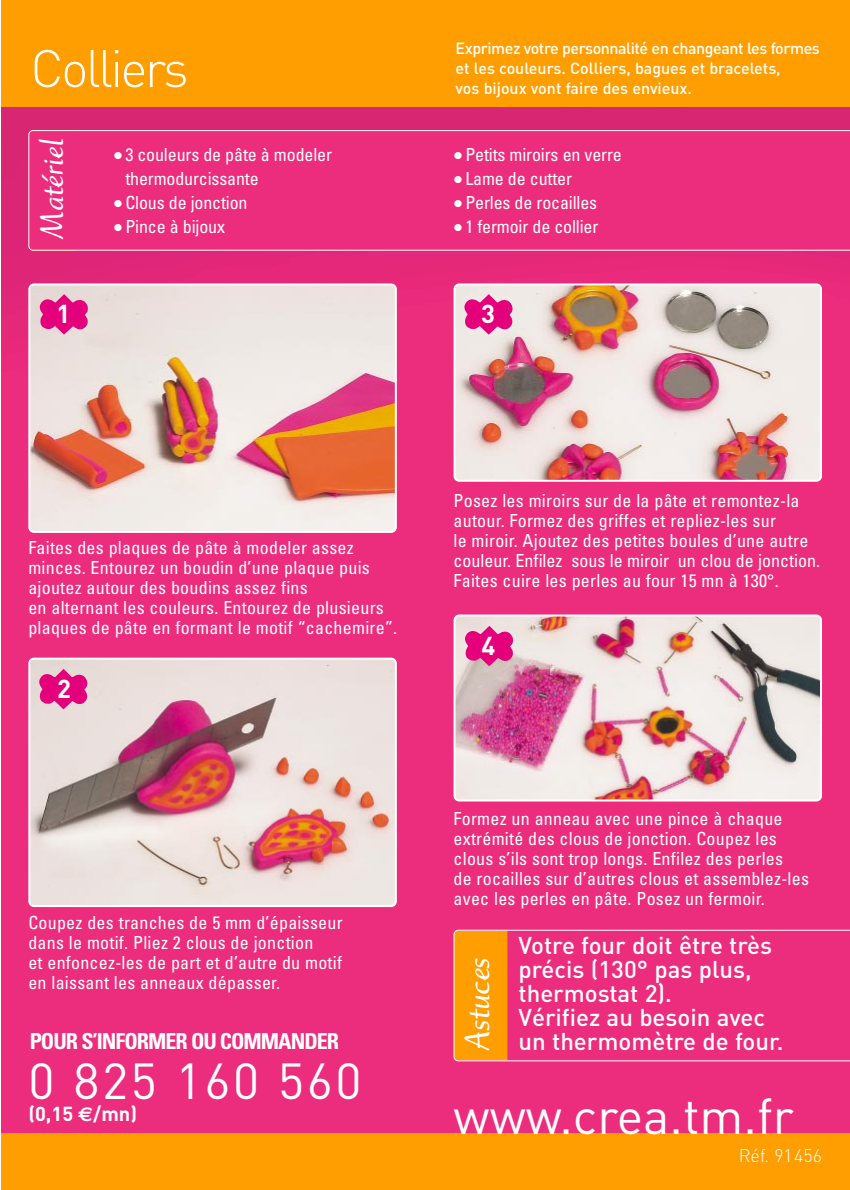
<style>
.page{position:relative;width:850px;height:1190px;background:#fff}
.page>*{position:absolute;margin:0;border:0;box-sizing:border-box;transform-origin:0 0}
.t1{font:300 52px "DIN";letter-spacing:-.05em;color:#fff}
.t2{font:50px "DIN";color:#fff}
.t3{font:50px "DIN";letter-spacing:.05em;color:#fff}
.t4{font:700 36px "Ruzicka Freehand LH";letter-spacing:-.005em;color:#fff}
.t5{font:700 34px "Ruzicka Freehand LH";letter-spacing:-.005em;color:#fff}
.t6{font:700 25.6px "DIN";color:#fff}
.t7{font:500 24px/24px "DIN";color:#fff}
.t8{font:700 condensed 22px "Univers";letter-spacing:-.045em;color:#fff}
.t9{font:700 20px "DIN";color:#fff}
.t10{font:condensed 18px/20px "Univers";letter-spacing:.015em;color:#fff}
.t11{font:condensed 18px/24px "Univers";letter-spacing:-.01em;color:#fff}
.t12{font:300 18px "DIN";color:#fff}
.t13{font:500 16px/20px "DIN";letter-spacing:-.01em;color:#fff}
.s1{font-family:"Euro Sans"}
</style>
<div class="page">
<div style="left:1px;top:0;width:849px;height:1190px;background:#ff9e00"></div>
<img style="left:1px;top:108px;width:849px;height:1025px">
<img style="left:28px;top:658px;width:369px;height:249px">
<img style="left:28px;top:283px;width:369px;height:250px">
<img style="left:454px;top:283px;width:368px;height:199px">
<img style="left:454px;top:615px;width:368px;height:187px">
<div style="left:28px;top:130px;width:822px;height:121px;background:#ec2c7d"></div>
<svg style="left:40px;top:294px;width:48px;height:41px;background:#e34697"></svg>
<svg style="left:39px;top:669px;width:49px;height:40px;background:#e44597"></svg>
<svg style="left:464px;top:294px;width:49px;height:41px;background:#e64e9d"></svg>
<svg style="left:465px;top:626px;width:48px;height:40px;background:#e14094"></svg>
<svg style="left:454px;top:930px;width:396px;height:131px;background:#ef406f"></svg>
<h1 class="t1" style="left:30px;top:50px;width:160px">Colliers</h1>
<h3 class="t5" style="left:39px;top:239px;width:102px;rotate:-90deg">Matériel</h3>
<h3 class="t6" style="left:56px;top:305px;width:15px">1</h3>
<p class="t11" style="left:125px;top:144px;width:208px;text-indent:-11px">● 3 couleurs de pâte à modeler thermodurcissante</p>
<p class="t11" style="left:114px;top:192px;width:135px">● Clous de jonction</p>
<p class="t11" style="left:114px;top:216px;width:112px">● Pince à bijoux</p>
<p class="t13" style="left:456px;top:40px;width:366px">Exprimez votre personnalité en changeant les formes et les couleurs. Colliers, bagues et bracelets,<br>vos bijoux vont faire des envieux.</p>
<p class="t11" style="left:454px;top:144px;width:169px">● Petits miroirs en verre</p>
<p class="t11" style="left:454px;top:168px;width:119px">● Lame de cutter</p>
<p class="t11" style="left:454px;top:192px;width:145px">● Perles de rocailles</p>
<p class="t11" style="left:454px;top:216px;width:146px">● 1 fermoir de collier</p>
<h3 class="t6" style="left:481px;top:305px;width:15px">3</h3>
<p class="t10" style="left:28px;top:540px;width:370px">Faites des plaques de pâte à modeler assez minces. Entourez un boudin d’une plaque puis ajoutez autour des boudins assez fins<br>en alternant les couleurs. Entourez de plusieurs plaques de pâte en formant le motif “cachemire”.</p>
<h3 class="t6" style="left:57px;top:679px;width:15px">2</h3>
<p class="t10" style="left:28px;top:914px;width:316px">Coupez des tranches de 5 mm d’épaisseur dans le motif. Pliez 2 clous de jonction<br>et enfoncez-les de part et d’autre du motif en laissant les anneaux dépasser.</p>
<p class="t8" style="left:30px;top:1033px;width:311px">POUR S’INFORMER OU COMMANDER</p>
<p class="t10" style="left:454px;top:492px;width:368px">Posez les miroirs sur de la pâte et remontez-la autour. Formez des griffes et repliez-les sur<br>le miroir. Ajoutez des petites boules d’une autre couleur. Enfilez sous le miroir un clou de jonction.<br>Faites cuire les perles au four 15 mn à 130°.</p>
<h3 class="t6" style="left:482px;top:637px;width:15px">4</h3>
<p class="t10" style="left:454px;top:811px;width:357px">Formez un anneau avec une pince à chaque extrémité des clous de jonction. Coupez les clous s’ils sont trop longs. Enfilez des perles<br>de rocailles sur d’autres clous et assemblez-les avec les perles en pâte. Posez un fermoir.</p>
<h3 class="t7" style="left:519px;top:936px;width:266px">Votre four doit être très précis (130° pas plus, thermostat 2).<br>Vérifiez au besoin avec un thermomètre de four.</h3>
<h3 class="t4" style="left:464px;top:1050px;width:95px;rotate:-90deg">Astuces</h3>
<h2 class="t3" style="left:28px;top:1063px;width:335px">0 825 160 560</h2>
<p class="t9" style="left:28px;top:1107px;width:110px">(0,15 <span class="s1">€</span>/mn)</p>
<h2 class="t2" style="left:454px;top:1098px;width:342px">www.crea.tm.fr</h2>
<p class="t12" style="left:739px;top:1149px;width:85px">Réf. 91456</p>
</div>
